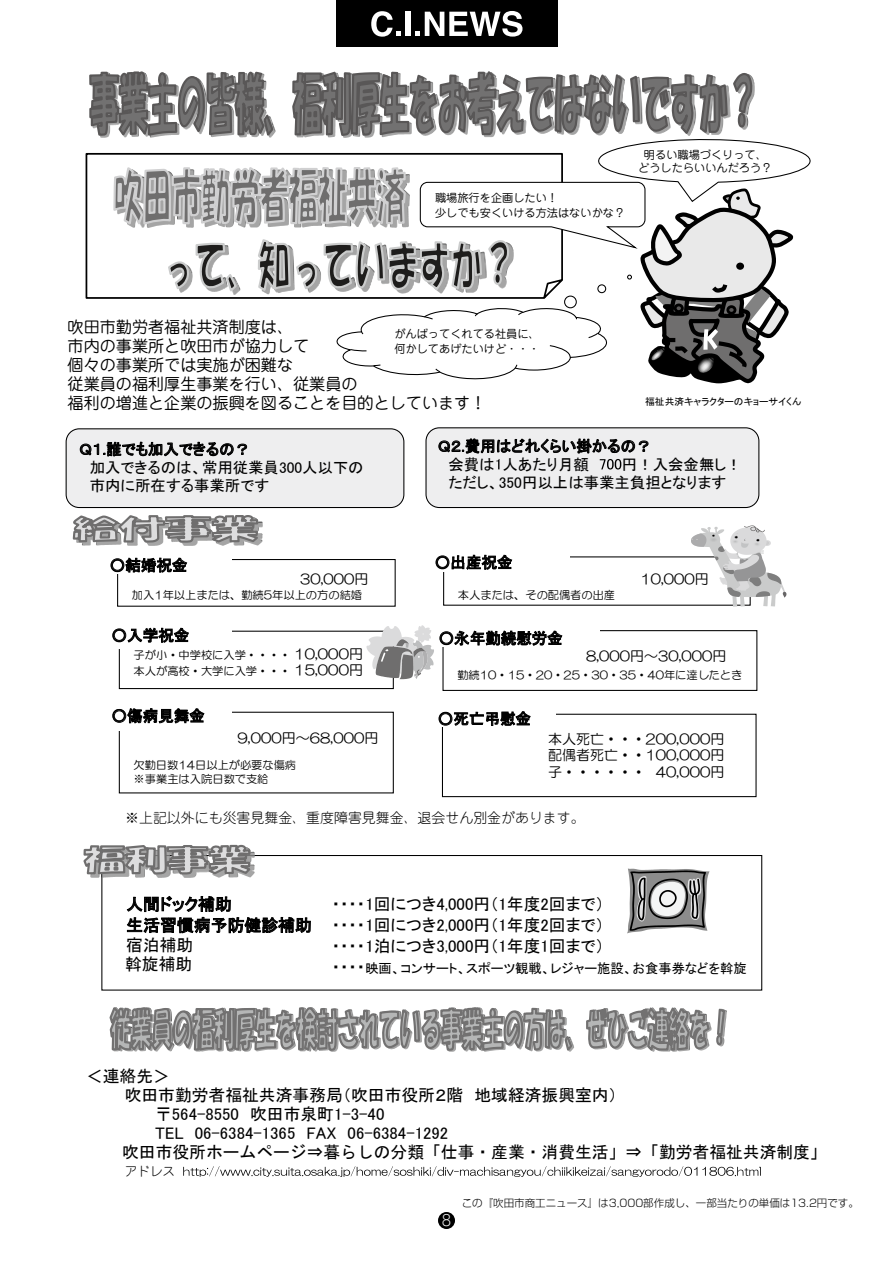
<style>
.page{position:relative;width:893px;height:1263px;background:#fff}
.page>*{position:absolute;margin:0;border:0;box-sizing:border-box;transform-origin:0 0}
.t1{font:16.8px/21px "MS P Gothic";color:#000;text-align:justify}
.t2{font:16.8px "MS Gothic";color:#000}
.t3{font:16.05px/18.9px "Jun 201 Pro";color:#000}
.t4{font:15.45px/18.1px "MS P Gothic";color:#000}
.t5{font:300 15px "Jun 101 Pro";color:#fff}
.t6{font:13.95px/16.8px "HG Maru Gothic MPRO";color:#000}
.t7{font:300 13.95px "Jun 101 Pro";color:#000}
.t8{font:13.35px "MS P Gothic";color:#000}
.t9{font:300 12.6px "Jun 101 Pro";color:#000}
.t10{font:11.25px/15.5px "HG Maru Gothic MPRO";color:#000}
.t11{font:11.25px/14.5px "Jun 201 Pro";color:#000}
.t12{font:300 10.5px "Shin Go Pro";color:#000}
.t13{font:9.75px "MS P Gothic";color:#000}
.s1{font-family:"Jun 101 Pro";font-weight:300}
.s2{font-size:16.8px}
</style>
<div class="page">
<div style="left:336px;top:0;width:221px;height:47px;background:#000"></div>
<svg style="left:371px;top:11px;width:22px;height:18px"></svg>
<div style="left:406px;top:12px;width:5px;height:24px;background:#fff"></div>
<svg style="left:424px;top:11px;width:98px;height:18px"></svg>
<div style="left:438px;top:1212px;width:17px;height:17px;background:#000;border-radius:50%"></div>
<svg style="left:183px;top:1166px;width:578px;height:11px"></svg>
<svg style="left:89px;top:29px;width:469px;height:89px"></svg>
<svg style="left:112px;top:52px;width:295px;height:20px"></svg>
<svg style="left:90px;top:72px;width:721px;height:312px"></svg>
<img style="left:82px;top:521px;width:180px;height:24px">
<svg style="left:71px;top:505px;width:188px;height:39px"></svg>
<svg style="left:108px;top:990px;width:618px;height:62px"></svg>
<div style="left:66px;top:429px;width:338px;height:78px;background:#eeeeef;border-radius:13px"></div>
<div style="left:66px;top:428px;width:338px;height:80px;border:1px solid #000;border-radius:13px"></div>
<svg style="left:80px;top:442px;width:167px;height:14px"></svg>
<div style="left:426px;top:428px;width:333px;height:79px;background:#eeeeef;border-radius:13px"></div>
<div style="left:425px;top:427px;width:334px;height:81px;border:1px solid #000;border-radius:13px"></div>
<svg style="left:438px;top:438px;width:210px;height:31px"></svg>
<div style="left:117px;top:559px;width:279px;height:48px;border:1px solid #000"></div>
<div style="left:108px;top:553px;width:124px;height:20px;background:#fff"></div>
<svg style="left:111px;top:557px;width:76px;height:19px"></svg>
<svg style="left:436px;top:555px;width:76px;height:18px"></svg>
<div style="left:119px;top:631px;width:275px;height:58px;border:1px solid #000"></div>
<div style="left:110px;top:623px;width:122px;height:25px;background:#fff"></div>
<svg style="left:112px;top:628px;width:77px;height:15px"></svg>
<svg style="left:112px;top:708px;width:92px;height:16px"></svg>
<div style="left:442px;top:630px;width:315px;height:61px;border:1px solid #000"></div>
<div style="left:437px;top:626px;width:162px;height:20px;background:#fff"></div>
<svg style="left:691px;top:525px;width:95px;height:82px"></svg>
<svg style="left:366px;top:625px;width:196px;height:54px"></svg>
<div style="left:101px;top:855px;width:661px;height:135px;border:1px solid #000"></div>
<svg style="left:127px;top:896px;width:184px;height:38px"></svg>
<img style="left:90px;top:851px;width:165px;height:26px">
<svg style="left:83px;top:844px;width:169px;height:32px;background:#a4a3a4"></svg>
<svg style="left:627px;top:868px;width:82px;height:65px"></svg>
<div style="left:442px;top:714px;width:315px;height:83px;border:1px solid #000"></div>
<div style="left:436px;top:708px;width:120px;height:19px;background:#fff"></div>
<svg style="left:439px;top:711px;width:92px;height:15px"></svg>
<p class="t11" style="left:435px;top:189px;width:192px">職場旅行を企画したい！<br>少しでも安くいける方法はないかな？</p>
<p class="t11" style="left:638px;top:147px;width:136px;line-height:12.8px;text-align:center">明るい職場づくりって、どうしたらいいんだろう？</p>
<p class="t3" style="left:68px;top:316px;width:420px">吹田市勤労者福祉共済制度は、<br>市内の事業所と吹田市が協力して<br>個々の事業所では実施が困難な<br>従業員の福利厚生事業を行い、従業員の<br>福利の増進と企業の振興を図ることを目的としています！</p>
<p class="t11" style="left:394px;top:325px;width:147px">がんばってくれてる社員に、何かしてあげたいけど・・・</p>
<p class="t13" style="left:645px;top:396px;width:158px">福祉共済キャラクターのキョーサイくん</p>
<p class="t4" style="left:90px;top:440px;width:275px;text-indent:-10px">Ｑ１誰でも加入できるの？<br>加入できるのは、常用従業員300人以下の市内に所在する事業所です</p>
<p class="t4" style="left:448px;top:437px;width:205px;text-indent:-10px">Ｑ２費用はどれくらい掛かるの？会費は人あたり月額</p>
<p class="t4" style="left:448px;top:455px;width:295px;text-indent:174px">円！入会金無し！ただし、350円以上は事業主負担となります</p>
<p class="t4" style="left:110px;top:556px;width:79px">○結婚祝金</p>
<p class="t6" style="left:300px;top:571px;width:70px">30,000円</p>
<p class="t10" style="left:132px;top:587px;width:232px">加入1年以上または、勤続5年以上の方の結婚</p>
<p class="t4" style="left:435px;top:553px;width:79px">○出産祝金</p>
<p class="t10" style="left:458px;top:587px;width:159px">本人または、その配偶者の出産</p>
<p class="t6" style="left:640px;top:571px;width:70px">10,000円</p>
<p class="t4" style="left:112px;top:626px;width:79px">○入学祝金</p>
<p class="t4" style="left:439px;top:629px;width:125px">○永年勤続慰労金</p>
<p class="t10" style="left:134px;top:647px;width:159px">子が小・中学校に入学・・・・本人が高校・大学に入学・・・</p>
<p class="t6" style="left:294px;top:647px;width:70px;line-height:15.5px">10,000円<br>15,000円</p>
<p class="t6" style="left:586px;top:648px;width:142px">8,000円〜30,000円</p>
<p class="t10" style="left:457px;top:667px;width:287px">勤続10・15・20・25・30・35・40年に達したとき</p>
<p class="t4" style="left:112px;top:707px;width:95px">○傷病見舞金</p>
<p class="t4" style="left:438px;top:709px;width:95px">○死亡弔慰金</p>
<p class="t6" style="left:237px;top:730px;width:143px">9,000円〜68,000円</p>
<p class="t10" style="left:133px;top:757px;width:164px;line-height:14.5px">欠勤日数14日以上が必要な傷病<span class="s1">※</span>事業主は入院日数で支給</p>
<p class="t6" style="left:548px;top:730px;width:178px;text-align:justify">本人死亡・・・200,000円配偶者死亡・・100,000円子・・・・・・</p>
<p class="t6" style="left:656px;top:764px;width:70px">40,000円</p>
<p class="t7" style="left:125px;top:807px;width:461px">※上記以外にも災害見舞金、重度障害見舞金、退会せん別金があります。</p>
<p class="t1" style="left:126px;top:894px;width:107px">人間ドック補助</p>
<p class="t1" style="left:332px;top:894px;width:274px">・・・・1回につき4,000円（1年度2回まで）・・・・1回につき2,000円（1年度2回まで）・・・・1泊につき3,000円（1年度1回まで）</p>
<p class="t8" style="left:332px;top:962px;width:416px"><span class="s2">・・・・</span>映画、コンサート、スポーツ観戦、レジャー施設、お食事券などを斡旋</p>
<p class="t1" style="left:125px;top:915px;width:188px;line-height:19.5px;text-align:left">生活習慣病予防健診補助宿泊補助<br>斡旋補助</p>
<p class="t1" style="left:86px;top:1066px;width:85px">＜連絡先＞</p>
<p class="t1" style="left:125px;top:1085px;width:494px">吹田市勤労者福祉共済事務局（吹田市役所２階　地域経済振興室内）</p>
<p class="t1" style="left:144px;top:1104px;width:242px">　〒564-8550　吹田市泉町1-3-40</p>
<p class="t1" style="left:144px;top:1123px;width:306px">　TEL　06-6384-1365　FAX　06-6384-1292</p>
<p class="t2" style="left:105px;top:1144px;width:723px">　吹田市役所ホームページ⇒暮らしの分類「仕事・産業・消費生活」⇒「勤労者福祉共済制度」</p>
<p class="t9" style="left:125px;top:1161px;width:52px">アドレス</p>
<p class="t5" style="left:442px;top:1209px;width:11px">8</p>
<p class="t12" style="left:462px;top:1194px;width:399px">この『吹田市商工ニュース』は3,000部作成し、一部当たりの単価は13.2円です。</p>
</div>
